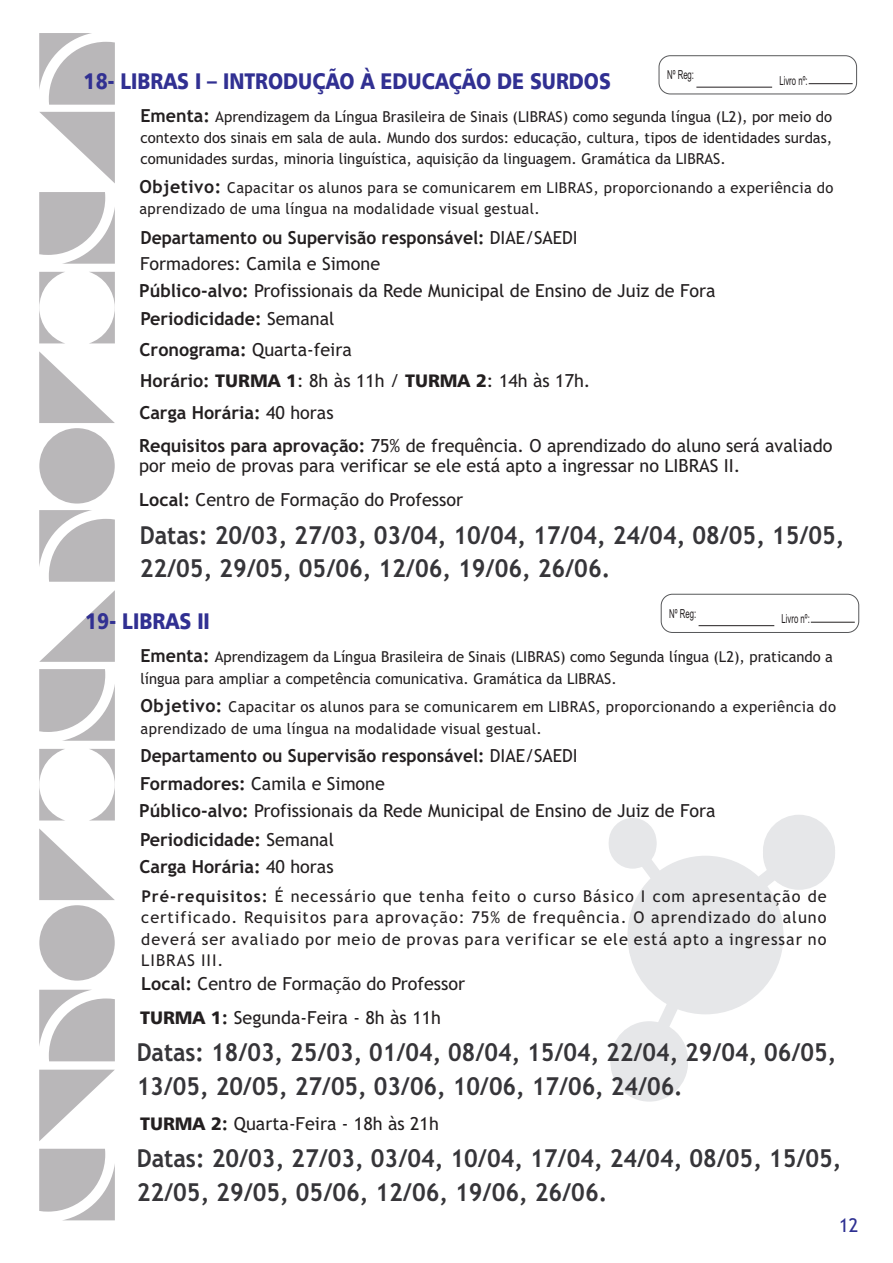
<style>
.page{position:relative;width:893px;height:1263px;background:#fff}
.page>*{position:absolute;margin:0;border:0;box-sizing:border-box;transform-origin:0 0}
.t1{font:700 24.75px/33.6px "Trebuchet MS";color:#363539;scale:.95 1}
.t2{font:700 24.75px/33.6px "Trebuchet MS";color:#363539;scale:.94 1}
.t3{font:22.5px "Humanist 777 BT Black B";color:#313092;scale:.87 1}
.t4{font:22.5px "Humanist 777 BT Black B";color:#313092;scale:.88 1}
.t5{font:19.05px "Trebuchet MS";color:#2e3092;scale:.96 1}
.t6{font:18px/20.9px "Trebuchet MS";color:#231f20}
.t7{font:700 18px/31.2px "Trebuchet MS";color:#231f20}
.t8{font:16.2px/21.6px "Trebuchet MS";letter-spacing:.06em;color:#231f20;text-align:justify}
.t9{font:15px/20.9px "Trebuchet MS";letter-spacing:.025em;color:#231f20}
.t10{font:15px/21.6px "Trebuchet MS";color:#231f20}
.t11{font:12.45px "Arial";color:#231f20;scale:.63 1}
.s1{font-weight:700;font-size:18px}
.s2{font-weight:400}
.s3{font-weight:700}
.s4{font-family:"Humanist 777 BT Black B";font-weight:400}
.s5{font-family:"Humanist 777 BT Black B"}
</style>
<div class="page">
<svg style="left:39px;top:33px;width:76px;height:72px"></svg>
<svg style="left:39px;top:272px;width:76px;height:71px"></svg>
<svg style="left:39px;top:351px;width:76px;height:72px"></svg>
<svg style="left:39px;top:192px;width:76px;height:72px"></svg>
<div style="left:39px;top:428px;width:76px;height:75px;background:#b9b7b9;border-radius:50%"></div>
<svg style="left:39px;top:510px;width:76px;height:72px"></svg>
<svg style="left:39px;top:749px;width:76px;height:71px"></svg>
<svg style="left:39px;top:828px;width:76px;height:72px"></svg>
<svg style="left:39px;top:669px;width:76px;height:72px"></svg>
<div style="left:39px;top:905px;width:76px;height:75px;background:#b9b7b9;border-radius:50%"></div>
<svg style="left:39px;top:990px;width:76px;height:71px"></svg>
<svg style="left:39px;top:1149px;width:76px;height:71px"></svg>
<svg style="left:39px;top:112px;width:76px;height:71px"></svg>
<svg style="left:39px;top:590px;width:76px;height:72px"></svg>
<svg style="left:39px;top:1070px;width:75px;height:71px"></svg>
<svg style="left:609px;top:815px;width:226px;height:284px"></svg>
<div style="left:661px;top:594px;width:198px;height:39px;border:1px solid #57585a;border-radius:11px"></div>
<hr style="left:699px;top:625px;width:75px;height:1px;background:#231f20">
<hr style="left:811px;top:622px;width:44px;height:1px;background:#231f20">
<div style="left:659px;top:55px;width:198px;height:39px;border:1px solid #57585a;border-radius:11px"></div>
<hr style="left:696px;top:87px;width:76px;height:1px;background:#231f20">
<hr style="left:809px;top:83px;width:44px;height:1px;background:#231f20">
<h2 class="t3" style="left:84px;top:72px;width:607px">18- LIBRAS I – INTRODUÇÃO À EDUCAÇÃO DE SURDOS</h2>
<p class="t9" style="left:140px;top:107px;width:693px;text-align:justify"><span class="s1">Ementa:</span> Aprendizagem da Língua Brasileira de Sinais (LIBRAS) como segunda língua (L2), por meio do contexto dos sinais em sala de aula. Mundo dos surdos: educação, cultura, tipos de identidades surdas, comunidades surdas, minoria linguística, aquisição da linguagem. Gramática da LIBRAS.</p>
<p class="t9" style="left:139px;top:179px;width:695px"><span class="s1">Objetivo:</span> Capacitar os alunos para se comunicarem em LIBRAS, proporcionando a experiência do aprendizado de uma língua na modalidade visual gestual.</p>
<p class="t7" style="left:140px;top:223px;width:439px">Departamento ou Supervisão responsável: <span class="s2">DIAE/SAEDI</span></p>
<p class="t11" style="left:667px;top:70px;width:44px">Nº Reg:</p>
<p class="t11" style="left:779px;top:76px;width:46px">Livro nº:</p>
<p class="t6" style="left:140px;top:255px;width:242px">Formadores: Camila e Simone</p>
<p class="t6" style="left:139px;top:282px;width:578px"><span class="s3">Público-alvo:</span> Profissionais da Rede Municipal de Ensino de Juiz de Fora</p>
<p class="t7" style="left:139px;top:305px;width:453px">Periodicidade: <span class="s2">Semanal<br></span>Cronograma: <span class="s2">Quarta-feira<br></span>Horário: <span class="s4">TURMA 1</span><span class="s2">: 8h às 11h /</span> <span class="s4">TURMA 2</span><span class="s2">: 14h às 17h.<br></span>Carga Horária: <span class="s2">40 horas</span></p>
<p class="t6" style="left:139px;top:436px;width:695px"><span class="s3">Requisitos para aprovação:</span> 75% de frequência. O aprendizado do aluno será avaliado por meio de provas para verificar se ele está apto a ingressar no LIBRAS II.</p>
<p class="t6" style="left:139px;top:491px;width:325px"><span class="s3">Local:</span> Centro de Formação do Professor</p>
<h1 class="t1" style="left:140px;top:520px;width:743px">Datas: 20/03, 27/03, 03/04, 10/04, 17/04, 24/04, 08/05, 15/05,<br>22/05, 29/05, 05/06, 12/06, 19/06, 26/06.</h1>
<h2 class="t4" style="left:85px;top:612px;width:143px">19- LIBRAS II</h2>
<p class="t11" style="left:669px;top:609px;width:44px">Nº Reg:</p>
<p class="t11" style="left:781px;top:614px;width:46px">Livro nº:</p>
<p class="t10" style="left:140px;top:647px;width:694px"><span class="s1">Ementa:</span> Aprendizagem da Língua Brasileira de Sinais (LIBRAS) como Segunda língua (L2), praticando a língua para ampliar a competência comunicativa. Gramática da LIBRAS.</p>
<p class="t9" style="left:140px;top:697px;width:697px;line-height:21.6px"><span class="s1">Objetivo:</span> Capacitar os alunos para se comunicarem em LIBRAS, proporcionando a experiência do aprendizado de uma língua na modalidade visual gestual.</p>
<p class="t7" style="left:140px;top:741px;width:439px">Departamento ou Supervisão responsável: <span class="s2">DIAE/SAEDI</span></p>
<p class="t6" style="left:140px;top:775px;width:246px"><span class="s3">Formadores:</span> Camila e Simone</p>
<p class="t6" style="left:139px;top:802px;width:578px"><span class="s3">Público-alvo:</span> Profissionais da Rede Municipal de Ensino de Juiz de Fora</p>
<p class="t7" style="left:139px;top:828px;width:196px;line-height:26.7px">Periodicidade: <span class="s2">Semanal<br></span>Carga Horária: <span class="s2">40 horas</span></p>
<p class="t8" style="left:141px;top:886px;width:687px"><span class="s3">Pré-requisitos:</span> É necessário que tenha feito o curso Básico I com apresentação de certificado. Requisitos para aprovação: 75% de frequência. O aprendizado do aluno deverá ser avaliado por meio de provas para verificar se ele está apto a ingressar no LIBRAS III.</p>
<p class="t6" style="left:141px;top:975px;width:325px"><span class="s3">Local:</span> Centro de Formação do Professor</p>
<p class="t6" style="left:140px;top:1009px;width:302px"><span class="s5">TURMA 1</span><span class="s3">:</span> Segunda-Feira - 8h às 11h</p>
<h1 class="t2" style="left:137px;top:1038px;width:746px">Datas: 18/03, 25/03, 01/04, 08/04, 15/04, 22/04, 29/04, 06/05,<br>13/05, 20/05, 27/05, 03/06, 10/06, 17/06, 24/06.</h1>
<p class="t6" style="left:140px;top:1115px;width:300px"><span class="s5">TURMA 2</span><span class="s3">:</span> Quarta-Feira - 18h às 21h</p>
<h1 class="t1" style="left:137px;top:1144px;width:743px">Datas: 20/03, 27/03, 03/04, 10/04, 17/04, 24/04, 08/05, 15/05,<br>22/05, 29/05, 05/06, 12/06, 19/06, 26/06.</h1>
<p class="t5" style="left:839px;top:1218px;width:22px">12</p>
</div>
